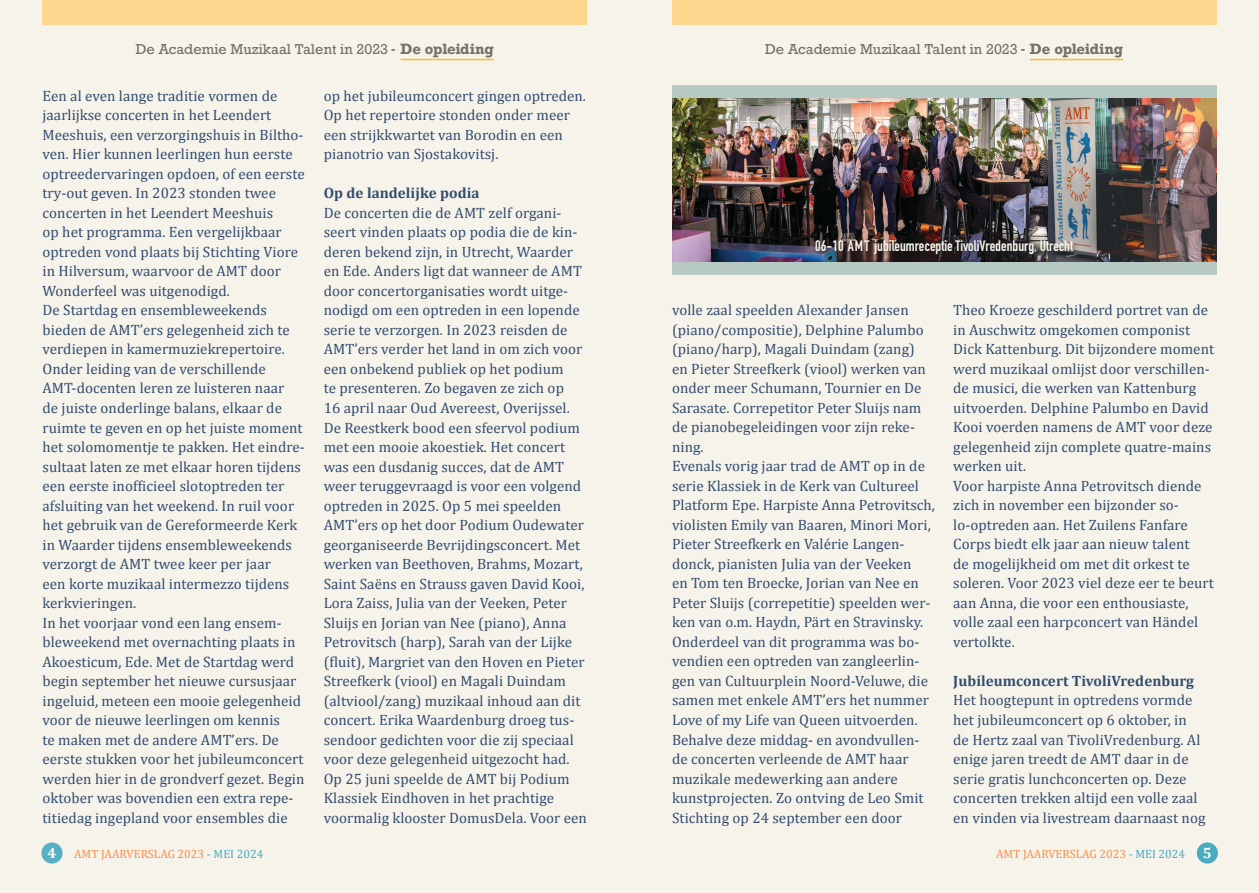
<style>
.page{position:relative;width:1259px;height:893px;background:#f6f3eb}
.page>*{position:absolute;margin:0;border:0;box-sizing:border-box;transform-origin:0 0}
.t1{font:15px/19.5px "Cambria";letter-spacing:.005em;color:#334c6e}
.t2{font:700 15px "DIN Condensed";color:#f6f3eb}
.t3{font:700 15px "Cambria";letter-spacing:.005em;color:#334c6e}
.t4{font:13.5px "Rockwell";color:#747164}
.t5{font:12px "Cambria";color:#f68f48}
.s1{font-family:"Cambria";font-weight:700;font-size:15px}
.s2{font-weight:700;font-size:14.1px}
.s3{font-weight:700}
.s4{font-weight:700;font-size:15px;color:#fff}
.s5{color:#4aaabf}
</style>
<div class="page">
<div style="left:1196px;top:842px;width:22px;height:21px;background:#4aaabf;border-radius:50%"></div>
<div style="left:41px;top:842px;width:22px;height:21px;background:#57afc3;border-radius:50%"></div>
<img style="left:672px;top:98px;width:544px;height:164px">
<div style="left:43px;top:0;width:544px;height:24px;background:#fed68d"></div>
<div style="left:672px;top:0;width:544px;height:24px;background:#fed68d"></div>
<hr style="left:1030px;top:59px;width:93px;height:1px;background:#fdbe18">
<hr style="left:400px;top:59px;width:94px;height:1px;background:#fdbe18">
<div style="left:813px;top:238px;width:266px;height:23px;background:#231f20;opacity:.5"></div>
<div style="left:672px;top:85px;width:544px;height:13px;background:#b6cac3"></div>
<div style="left:672px;top:262px;width:544px;height:13px;background:#b6cac3"></div>
<p class="t4" style="left:136px;top:41px;width:359px">De Academie Muzikaal Talent in 2023 <span class="s1">-</span> <span class="s2">De opleiding</span></p>
<p class="t4" style="left:765px;top:41px;width:359px">De Academie Muzikaal Talent in 2023 <span class="s1">-</span> <span class="s2">De opleiding</span></p>
<p class="t1" style="left:43px;top:86px;width:264px">Een al even lange traditie vormen de jaarlijkse concerten in het Leendert Meeshuis, een verzorgingshuis in Biltho&shy;ven. Hier kunnen leerlingen hun eerste optreedervaringen opdoen, of een eerste try-out geven. In 2023 stonden twee concerten in het Leendert Meeshuis<br>op het programma. Een vergelijkbaar optreden vond plaats bij Stichting Viore in Hilversum, waarvoor de AMT door Wonderfeel was uitgenodigd.</p>
<p class="t1" style="left:43px;top:301px;width:264px">De Startdag en ensembleweekends bieden de AMT’ers gelegenheid zich te verdiepen in kamermuziekrepertoire.<br>Onder leiding van de verschillende AMT-docenten leren ze luisteren naar<br>de juiste onderlinge balans, elkaar de ruimte te geven en op het juiste moment het solomomentje te pakken. Het eindre&shy;sultaat laten ze met elkaar horen tijdens een eerste inofficieel slotoptreden ter afsluiting van het weekend. In ruil voor het gebruik van de Gereformeerde Kerk in Waarder tijdens ensembleweekends verzorgt de AMT twee keer per jaar<br>een korte muzikaal intermezzo tijdens kerkvieringen.</p>
<p class="t1" style="left:43px;top:613px;width:263px">In het voorjaar vond een lang ensem&shy;bleweekend met overnachting plaats in Akoesticum, Ede. Met de Startdag werd begin september het nieuwe cursusjaar ingeluid, meteen een mooie gelegenheid voor de nieuwe leerlingen om kennis<br>te maken met de andere AMT’ers. De eerste stukken voor het jubileumconcert werden hier in de grondverf gezet. Begin oktober was bovendien een extra repe&shy;titiedag ingepland voor ensembles die</p>
<p class="t1" style="left:324px;top:86px;width:264px">op het jubileumconcert gingen optreden.<br>Op het repertoire stonden onder meer een strijkkwartet van Borodin en een pianotrio van Sjostakovitsj.</p>
<p class="t1" style="left:324px;top:184px;width:262px"><span class="s3">Op de landelijke podia<br></span>De concerten die de AMT zelf organi&shy;seert vinden plaats op podia die de kin&shy;deren bekend zijn, in Utrecht, Waarder en Ede. Anders ligt dat wanneer de AMT door concertorganisaties wordt uitge&shy;nodigd om een optreden in een lopende serie te verzorgen. In 2023 reisden de AMT’ers verder het land in om zich voor een onbekend publiek op het podium<br>te presenteren. Zo begaven ze zich op<br>16 april naar Oud Avereest, Overijssel.<br>De Reestkerk bood een sfeervol podium met een mooie akoestiek. Het concert was een dusdanig succes, dat de AMT weer teruggevraagd is voor een volgend optreden in 2025. Op 5 mei speelden AMT’ers op het door Podium Oudewater georganiseerde Bevrijdingsconcert. Met werken van Beethoven, Brahms, Mozart, Saint Saëns en Strauss gaven David Kooi, Lora Zaiss, Julia van der Veeken, Peter Sluijs en Jorian van Nee (piano), Anna Petrovitsch (harp), Sarah van der Lijke (fluit), Margriet van den Hoven en Pieter Streefkerk (viool) en Magali Duindam (altviool/zang) muzikaal inhoud aan dit concert. Erika Waardenburg droeg tus&shy;sendoor gedichten voor die zij speciaal voor deze gelegenheid uitgezocht had.</p>
<p class="t1" style="left:324px;top:769px;width:265px">Op 25 juni speelde de AMT bij Podium<br>Klassiek Eindhoven in het prachtige voormalig klooster DomusDela. Voor een</p>
<p class="t2" style="left:815px;top:236px;width:259px">06-10 AMT jubileumreceptie TivoliVredenburg, Utrecht</p>
<p class="t1" style="left:672px;top:301px;width:255px">volle zaal speelden Alexander Jansen (piano/compositie), Delphine Palumbo (piano/harp), Magali Duindam (zang) en Pieter Streefkerk (viool) werken van onder meer Schumann, Tournier en De Sarasate. Correpetitor Peter Sluijs nam de pianobegeleidingen voor zijn reke&shy;ning.</p>
<p class="t1" style="left:672px;top:457px;width:264px">Evenals vorig jaar trad de AMT op in de serie Klassiek in de Kerk van Cultureel Platform Epe. Harpiste Anna Petrovitsch, violisten Emily van Baaren, Minori Mori, Pieter Streefkerk en Valérie Langen&shy;donck, pianisten Julia van der Veeken<br>en Tom ten Broecke, Jorian van Nee en Peter Sluijs (correpetitie) speelden wer&shy;ken van o.m. Haydn, Pärt en Stravinsky.<br>Onderdeel van dit programma was bo&shy;vendien een optreden van zangleerlin&shy;gen van Cultuurplein Noord-Veluwe, die samen met enkele AMT’ers het nummer Love of my Life van Queen uitvoerden.</p>
<p class="t1" style="left:672px;top:730px;width:253px">Behalve deze middag- en avondvullen&shy;de concerten verleende de AMT haar muzikale medewerking aan andere kunstprojecten. Zo ontving de Leo Smit Stichting op 24 september een door</p>
<p class="t1" style="left:953px;top:301px;width:262px">Theo Kroeze geschilderd portret van de in Auschwitz omgekomen componist Dick Kattenburg. Dit bijzondere moment werd muzikaal omlijst door verschillen&shy;de musici, die werken van Kattenburg uitvoerden. Delphine Palumbo en David Kooi voerden namens de AMT voor deze gelegenheid zijn complete quatre-mains werken uit.</p>
<p class="t1" style="left:953px;top:476px;width:262px">Voor harpiste Anna Petrovitsch diende zich in november een bijzonder so&shy;lo-optreden aan. Het Zuilens Fanfare Corps biedt elk jaar aan nieuw talent<br>de mogelijkheid om met dit orkest te soleren. Voor 2023 viel deze eer te beurt aan Anna, die voor een enthousiaste, volle zaal een harpconcert van Händel vertolkte.</p>
<p class="t3" style="left:953px;top:670px;width:242px">Jubileumconcert TivoliVredenburg</p>
<p class="t1" style="left:953px;top:691px;width:254px">Het hoogtepunt in optredens vormde het jubileumconcert op 6 oktober, in de Hertz zaal van TivoliVredenburg. Al enige jaren treedt de AMT daar in de serie gratis lunchconcerten op. Deze concerten trekken altijd een volle zaal en vinden via livestream daarnaast nog</p>
<p class="t5" style="left:47px;top:847px;width:217px"><span class="s4">4</span> AMT JAARVERSLAG 2023 <span class="s5">- MEI 2024</span></p>
<p class="t5" style="left:996px;top:847px;width:217px">AMT JAARVERSLAG 2023 <span class="s5">- MEI 2024</span> <span class="s4">5</span></p>
</div>
